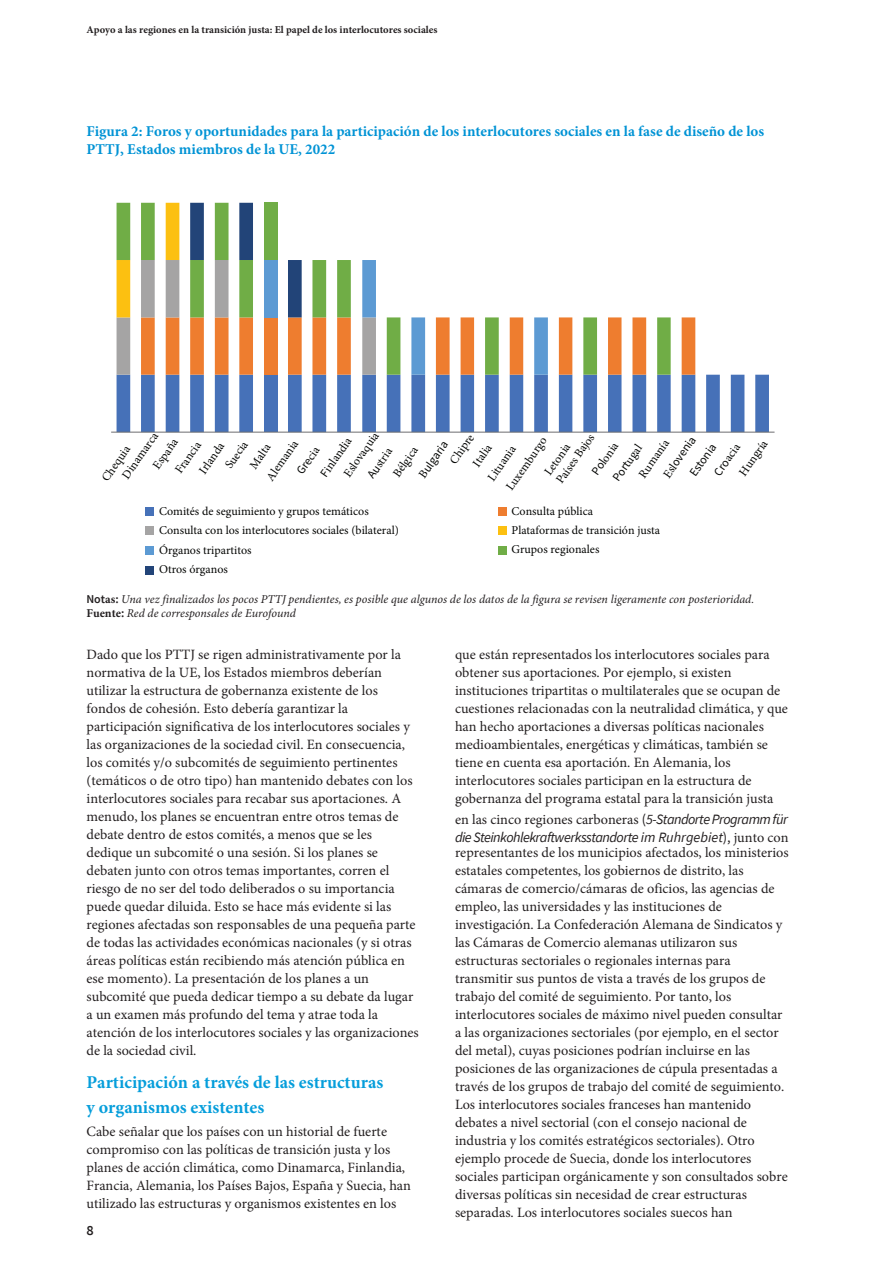
<style>
.page{position:relative;width:893px;height:1263px;background:#fff}
.page>*{position:absolute;margin:0;border:0;box-sizing:border-box;transform-origin:0 0}
.t1{font:700 18px/25px "Minion Pro";color:#069edb}
.t2{font:700 15px/18px "Minion Pro";color:#0093d5}
.t3{font:14.25px/18px "Minion Pro";color:#231f20}
.t4{font:italic 14.25px/18px "Source Sans Pro";letter-spacing:-.04em;color:#231f20}
.t5{font:600 14.25px "Source Sans Pro";color:#231f20}
.t6{font:12px/20.4px "Minion Pro";color:#040503}
.t7{font:italic 12px/13.5px "Minion Pro";color:#231f20}
.t8{font:12px "Source Sans Pro";color:#040503}
.t9{font:700 10.5px "Minion Pro";color:#231f20}
.s1{font-family:"Source Sans Pro"}
.s2{font-family:"Minion Pro"}
.s3{font-family:"Source Sans Pro";font-weight:600;font-style:normal}
.s4{font-weight:700;font-style:normal}
.s5{font-family:"Minion Pro";font-style:normal}
.s6{font-style:normal}
</style>
<div class="page">
<svg style="left:117px;top:203px;width:652px;height:229px"></svg>
<div style="left:145px;top:507px;width:9px;height:8px;background:#4671b8"></div>
<div style="left:498px;top:507px;width:9px;height:8px;background:#ee7d2f"></div>
<div style="left:145px;top:526px;width:9px;height:9px;background:#a5a4a4"></div>
<div style="left:498px;top:526px;width:9px;height:9px;background:#fcc011"></div>
<div style="left:145px;top:546px;width:9px;height:9px;background:#5c9ad3"></div>
<div style="left:498px;top:546px;width:9px;height:9px;background:#70ad46"></div>
<div style="left:145px;top:566px;width:9px;height:8px;background:#224478"></div>
<div style="left:264px;top:375px;width:14px;height:57px;background:#4671b8"></div>
<div style="left:264px;top:317px;width:14px;height:58px;background:#ee7d2f"></div>
<div style="left:264px;top:260px;width:14px;height:57px;background:#5c9ad3"></div>
<div style="left:264px;top:203px;width:14px;height:57px;background:#70ad46"></div>
<hr style="left:111px;top:432px;width:663px;height:1px;background:#6c6d70">
<p class="t9" style="left:87px;top:22px;width:352px">Apoyo a las regiones en la transición justa: El papel de los interlocutores sociales</p>
<p class="t2" style="left:87px;top:122px;width:679px">Figura 2: Foros y oportunidades para la participación de los interlocutores sociales en la fase de diseño de los<br>PTTJ, Estados miembros de la UE, 2022</p>
<p class="t6" style="left:205px;top:451px;width:32px;line-height:18.3px;text-indent:-19px;rotate:-55deg">Irlanda<br>Suecia</p>
<p class="t6" style="left:244px;top:462px;width:48px;rotate:-55deg">Malta<br>Alemania</p>
<p class="t6" style="left:338px;top:470px;width:54px;rotate:-55deg">Eslovaquia</p>
<p class="t6" style="left:106px;top:464px;width:55px;line-height:15px;text-indent:-14px;rotate:-55deg">Chequia<br>Dinamarca</p>
<p class="t6" style="left:541px;top:470px;width:59px;line-height:14.4px;rotate:-55deg">Letonia<br>Países Bajos</p>
<p class="t6" style="left:362px;top:471px;width:36px;rotate:-55deg"><span class="s1">Au</span>stria</p>
<p class="t6" style="left:387px;top:470px;width:36px;rotate:-55deg">Bélgica</p>
<p class="t8" style="left:418px;top:474px;width:43px;rotate:-55deg"><span class="s2">B</span>ulgaria</p>
<p class="t6" style="left:449px;top:450px;width:66px;text-indent:-8px;rotate:-55deg">Chipre<br>Italia<br>Lituania<br>Luxemburgo</p>
<p class="t8" style="left:662px;top:474px;width:49px;rotate:-55deg"><span class="s2">Esl</span>ovenia</p>
<p class="t6" style="left:315px;top:470px;width:47px;rotate:-55deg"><span class="s1">F</span>inlandia</p>
<p class="t6" style="left:152px;top:454px;width:38px;line-height:20.9px;text-indent:-9px;rotate:-55deg">España<br>Francia</p>
<p class="t6" style="left:633px;top:471px;width:45px;rotate:-55deg">Rumanía</p>
<p class="t8" style="left:295px;top:470px;width:33px;rotate:-55deg">Gre<span class="s2">cia</span></p>
<p class="t6" style="left:733px;top:469px;width:42px;rotate:-55deg">Hungría</p>
<p class="t6" style="left:590px;top:462px;width:43px;line-height:20.9px;text-indent:-7px;rotate:-55deg"><span class="s1">Po</span>lonia<br><span class="s1">Port</span>ugal</p>
<p class="t6" style="left:708px;top:469px;width:38px;rotate:-55deg"><span class="s1">Cro</span>acia</p>
<p class="t8" style="left:688px;top:473px;width:39px;rotate:-55deg">Estonia</p>
<p class="t6" style="left:159px;top:501px;width:241px;line-height:19.5px">Comités de seguimiento y grupos temáticos Consulta con los interlocutores sociales (bilateral)<br>Órganos tripartitos<br>Otros órganos</p>
<p class="t6" style="left:512px;top:501px;width:150px;line-height:19.4px">Consulta pública<br>Plataformas de transición justa<br>Grupos regionales</p>
<p class="t7" style="left:86px;top:592px;width:669px"><span class="s3">Not</span><span class="s4">as</span><span class="s3">:</span> Una vez finalizados los pocos PTTJ pendientes, es posible que algunos de los datos de la figura se revisen ligeramente con posterioridad.<br><span class="s4">Fuente</span><span class="s3">:</span> Red de corresponsales de Eurofound</p>
<p class="t3" style="left:87px;top:645px;width:334px">Dado que los PTTJ se rigen administrativamente por la normativa de la UE, los Estados miembros deberían utilizar la estructura de gobernanza existente de los fondos de cohesión. Esto debería garantizar la participación significativa de los interlocutores sociales y las organizaciones de la sociedad civil. En consecuencia, los comités y/o subcomités de seguimiento pertinentes (temáticos o de otro tipo) han mantenido debates con los interlocutores sociales para recabar sus aportaciones. A menudo, los planes se encuentran entre otros temas de debate dentro de estos comités, a menos que se les dedique un subcomité o una sesión. Si los planes se debaten junto con otros temas importantes, corren el riesgo de no ser del todo deliberados o su importancia puede quedar diluida. Esto se hace más evidente si las regiones afectadas son responsables de una pequeña parte de todas las actividades económicas nacionales (y si otras áreas políticas están recibiendo más atención pública en ese momento). La presentación de los planes a un subcomité que pueda dedicar tiempo a su debate da lugar a un examen más profundo del tema y atrae toda la atención de los interlocutores sociales y las organizaciones de la sociedad civil.</p>
<p class="t1" style="left:87px;top:1069px;width:298px">Participación a través de las estructuras y organismos existentes</p>
<p class="t3" style="left:87px;top:1122px;width:326px">Cabe señalar que los países con un historial de fuerte compromiso con las políticas de transición justa y los planes de acción climática, como Dinamarca, Finlandia, Francia, Alemania, los Países Bajos, España y Suecia, han utilizado las estructuras y organismos existentes en los</p>
<p class="t5" style="left:87px;top:1221px;width:9px">8</p>
<p class="t3" style="left:455px;top:645px;width:334px">que están representados los interlocutores sociales para obtener sus aportaciones. Por ejemplo, si existen instituciones tripartitas o multilaterales que se ocupan de cuestiones relacionadas con la neutralidad climática, y que han hecho aportaciones a diversas políticas nacionales medioambientales, energéticas y climáticas, también se tiene en cuenta esa aportación. En Alemania, los interlocutores sociales participan en la estructura de gobernanza del programa estatal para la transición justa</p>
<p class="t4" style="left:455px;top:810px;width:335px"><span class="s5">en las cinco regiones carboneras</span> <span class="s6">(</span>5-Standorte Programm für die Steinkohlekraftwerksstandorte im Ruhrgebiet<span class="s6">),</span> <span class="s5">junto con</span></p>
<p class="t3" style="left:455px;top:843px;width:335px">representantes de los municipios afectados, los ministerios estatales competentes, los gobiernos de distrito, las cámaras de comercio/cámaras de oficios, las agencias de empleo, las universidades y las instituciones de investigación. La Confederación Alemana de Sindicatos y las Cámaras de Comercio alemanas utilizaron sus estructuras sectoriales o regionales internas para transmitir sus puntos de vista a través de los grupos de trabajo del comité de seguimiento. Por tanto, los interlocutores sociales de máximo nivel pueden consultar a las organizaciones sectoriales (por ejemplo, en el sector del metal), cuyas posiciones podrían incluirse en las posiciones de las organizaciones de cúpula presentadas a través de los grupos de trabajo del comité de seguimiento.<br>Los interlocutores sociales franceses han mantenido debates a nivel sectorial (con el consejo nacional de industria y los comités estratégicos sectoriales). Otro ejemplo procede de Suecia, donde los interlocutores sociales participan orgánicamente y son consultados sobre diversas políticas sin necesidad de crear estructuras separadas. Los interlocutores sociales suecos han</p>
</div>
